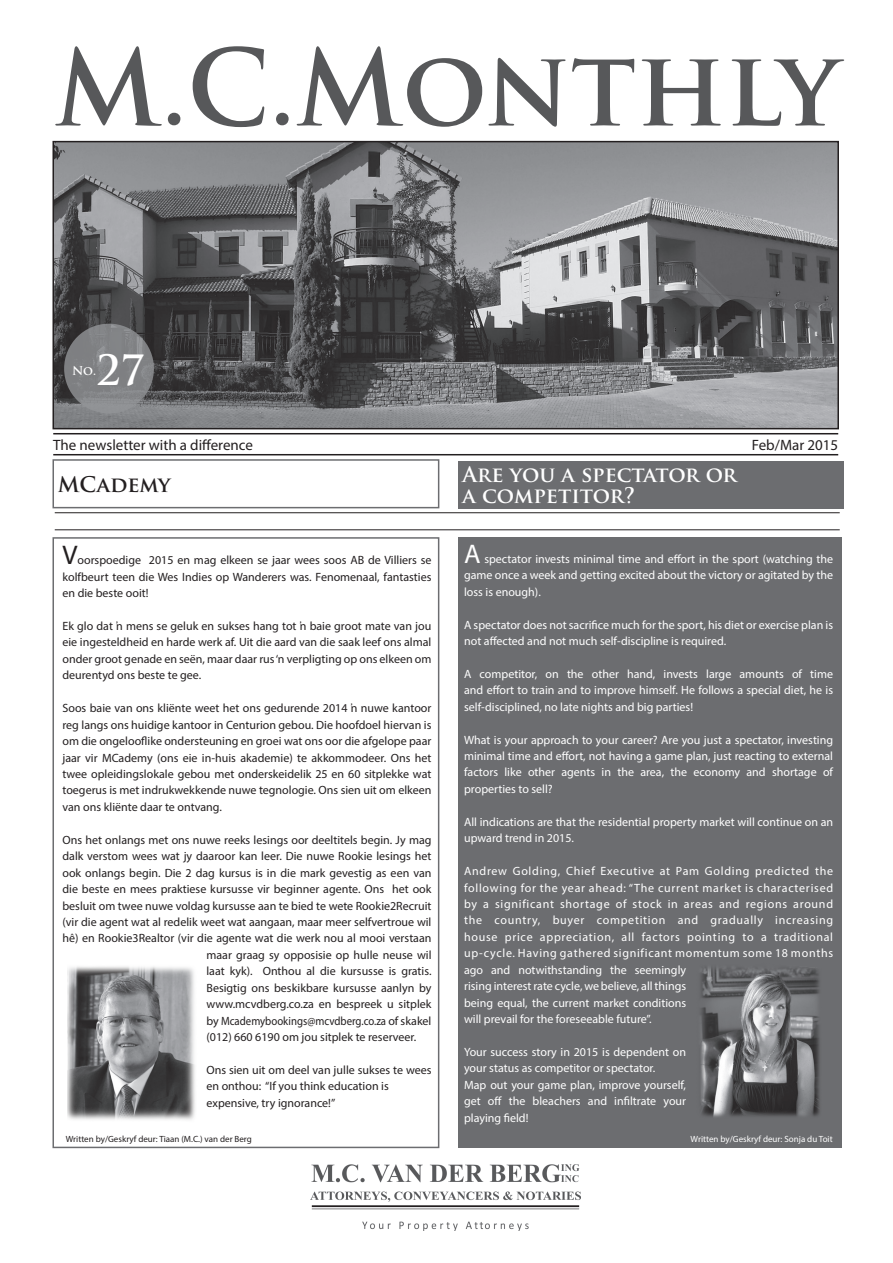
<style>
.page{position:relative;width:893px;height:1263px;background:#fff}
.page>*{position:absolute;margin:0;border:0;box-sizing:border-box;transform-origin:0 0}
.t1{font:700 103.05px "Trajan Pro";letter-spacing:-.005em;color:#57585a}
.t2{font:700 40.65px "Trajan Pro";color:#fff}
.t3{font:27px "Myriad Pro";color:#fff}
.t4{font:27px "Myriad Pro";color:#231f20}
.t5{font:700 21px/21px "Trajan Pro";letter-spacing:-.005em;color:#fff}
.t6{font:700 21px "Trajan Pro";letter-spacing:-.005em;color:#231f20}
.t7{font:15px "Myriad Pro";color:#231f20}
.t8{font:12px/16.5px "Myriad Pro";color:#231f20;text-align:justify}
.t9{font:12px/16.5px "Myriad Pro";color:#fff;text-align:justify}
.t10{font:12px/16.5px "Myriad Pro";letter-spacing:.06em;color:#fff}
.t11{font:700 12px "Trajan Pro";color:#fff}
.t12{font:9px "Myriad Pro";color:#231f20}
.t13{font:9px "Myriad Pro";color:#fff}
</style>
<div class="page">
<img style="left:310px;top:1164px;width:271px;height:66px">
<div style="left:458px;top:537px;width:384px;height:611px;background:#6c6d70"></div>
<img style="left:55px;top:144px;width:781px;height:282px">
<div style="left:52px;top:141px;width:787px;height:288px;border:2px solid #231f20"></div>
<hr style="left:53px;top:454px;width:785px;height:1px;background:#231f20">
<hr style="left:53px;top:433px;width:785px;height:1px;background:#231f20">
<svg style="left:64px;top:324px;width:90px;height:89px;background:#838487"></svg>
<div style="left:458px;top:461px;width:385px;height:47px;background:#6c6d70"></div>
<hr style="left:55px;top:512px;width:785px;height:1px;background:#231f20">
<hr style="left:55px;top:529px;width:785px;height:1px;background:#231f20">
<img style="left:701px;top:968px;width:119px;height:149px">
<div style="left:52px;top:537px;width:387px;height:611px;border:2px solid #6c6d70"></div>
<div style="left:52px;top:459px;width:387px;height:49px;border:2px solid #6c6d70"></div>
<img style="left:67px;top:966px;width:128px;height:154px">
<p class="t1" style="left:54px;top:24px;width:787px">M.C.Monthly</p>
<p class="t11" style="left:72px;top:363px;width:26px">No.</p>
<p class="t2" style="left:96px;top:345px;width:50px">27</p>
<p class="t7" style="left:53px;top:435px;width:201px">The newsletter with a difference</p>
<p class="t7" style="left:752px;top:435px;width:88px">Feb/Mar 2015</p>
<p class="t6" style="left:58px;top:472px;width:114px">MCademy</p>
<p class="t4" style="left:62px;top:538px;width:17px">V</p>
<p class="t8" style="left:62px;top:552px;width:371px;text-indent:15px">oorspoedige 2015 en mag elkeen se jaar wees soos AB de Villiers se kolfbeurt teen die Wes Indies op Wanderers was. Fenomenaal, fantasties en die beste ooit!</p>
<p class="t8" style="left:62px;top:617px;width:371px">Ek glo dat ŉ mens se geluk en sukses hang tot ŉ baie groot mate van jou eie ingesteldheid en harde werk af. Uit die aard van die saak leef ons almal onder groot genade en seën, maar daar rus ‘n verpligting op ons elkeen om deurentyd ons beste te gee.</p>
<p class="t8" style="left:62px;top:700px;width:371px">Soos baie van ons kliënte weet het ons gedurende 2014 ŉ nuwe kantoor reg langs ons huidige kantoor in Centurion gebou. Die hoofdoel hiervan is om die ongelooflike ondersteuning en groei wat ons oor die afgelope paar jaar vir MCademy (ons eie in-huis akademie) te akkommodeer. Ons het twee opleidingslokale gebou met onderskeidelik 25 en 60 sitplekke wat toegerus is met indrukwekkende nuwe tegnologie. Ons sien uit om elkeen van ons kliënte daar te ontvang.</p>
<p class="t8" style="left:62px;top:831px;width:371px">Ons het onlangs met ons nuwe reeks lesings oor deeltitels begin. Jy mag</p>
<p class="t8" style="left:62px;top:848px;width:371px">dalk verstom wees wat jy daaroor kan leer. Die nuwe Rookie lesings het</p>
<p class="t8" style="left:62px;top:864px;width:371px">ook onlangs begin. Die 2 dag kursus is in die mark gevestig as een van</p>
<p class="t8" style="left:62px;top:880px;width:370px">die beste en mees praktiese kursusse vir beginner agente. Ons het ook</p>
<p class="t8" style="left:62px;top:897px;width:371px">besluit om twee nuwe voldag kursusse aan te bied te wete Rookie2Recruit</p>
<p class="t8" style="left:62px;top:913px;width:370px">(vir die agent wat al redelik weet wat aangaan, maar meer selfvertroue wil</p>
<p class="t8" style="left:62px;top:930px;width:371px">hê) en Rookie3Realtor (vir die agente wat die werk nou al mooi verstaan</p>
<p class="t8" style="left:206px;top:946px;width:227px">maar graag sy opposisie op hulle neuse wil</p>
<p class="t8" style="left:206px;top:963px;width:226px">laat kyk). Onthou al die kursusse is gratis.</p>
<p class="t8" style="left:206px;top:979px;width:227px">Besigtig ons beskikbare kursusse aanlyn by</p>
<p class="t8" style="left:206px;top:996px;width:226px">www.mcvdberg.co.za en bespreek u sitplek</p>
<p class="t8" style="left:206px;top:1012px;width:226px">by Mcademybookings@mcvdberg.co.za of skakel</p>
<p class="t8" style="left:206px;top:1028px;width:211px">(012) 660 6190 om jou sitplek te reserveer.</p>
<p class="t8" style="left:206px;top:1061px;width:227px;text-align:left">Ons sien uit om deel van julle sukses te wees en onthou: “If you think education is expensive, try ignorance!”</p>
<p class="t5" style="left:462px;top:464px;width:276px">Are you a spectator or a competitor?</p>
<p class="t3" style="left:464px;top:537px;width:18px">A</p>
<p class="t9" style="left:464px;top:550px;width:371px;text-indent:20px">spectator invests minimal time and effort in the sport (watching the game once a week and getting excited about the victory or agitated by the loss is enough).</p>
<p class="t9" style="left:464px;top:616px;width:370px">A spectator does not sacrifice much for the sport, his diet or exercise plan is not affected and not much self-discipline is required.</p>
<p class="t9" style="left:464px;top:665px;width:370px">A competitor, on the other hand, invests large amounts of time and effort to train and to improve himself. He follows a special diet, he is self-disciplined, no late nights and big parties!</p>
<p class="t9" style="left:464px;top:731px;width:371px">What is your approach to your career? Are you just a spectator, investing minimal time and effort, not having a game plan, just reacting to external factors like other agents in the area, the economy and shortage of properties to sell?</p>
<p class="t9" style="left:464px;top:813px;width:371px">All indications are that the residential property market will continue on an upward trend in 2015.</p>
<p class="t10" style="left:464px;top:863px;width:371px">Andrew Golding, Chief Executive at Pam Golding predicted the following for the year ahead: “The current market is characterised by a significant shortage of stock in areas and regions around the country, buyer competition and gradually increasing house price appreciation, all factors pointing to a traditional up-cycle. Having gathered significant momentum some 18 months ago and notwithstanding the seemingly<br>rising interest rate cycle, we believe, all things<br>being equal, the current market conditions<br>will prevail for the foreseeable future”.</p>
<p class="t9" style="left:464px;top:1043px;width:223px">Your success story in 2015 is dependent on your status as competitor or spectator.</p>
<p class="t9" style="left:464px;top:1076px;width:224px">Map out your game plan, improve yourself, get off the bleachers and infiltrate your playing field!</p>
<p class="t12" style="left:66px;top:1134px;width:188px">Written by/Geskryf deur: Tiaan (M.C.) van der Berg</p>
<p class="t13" style="left:690px;top:1134px;width:144px">Written by/Geskryf deur: Sonja du Toit</p>
</div>
